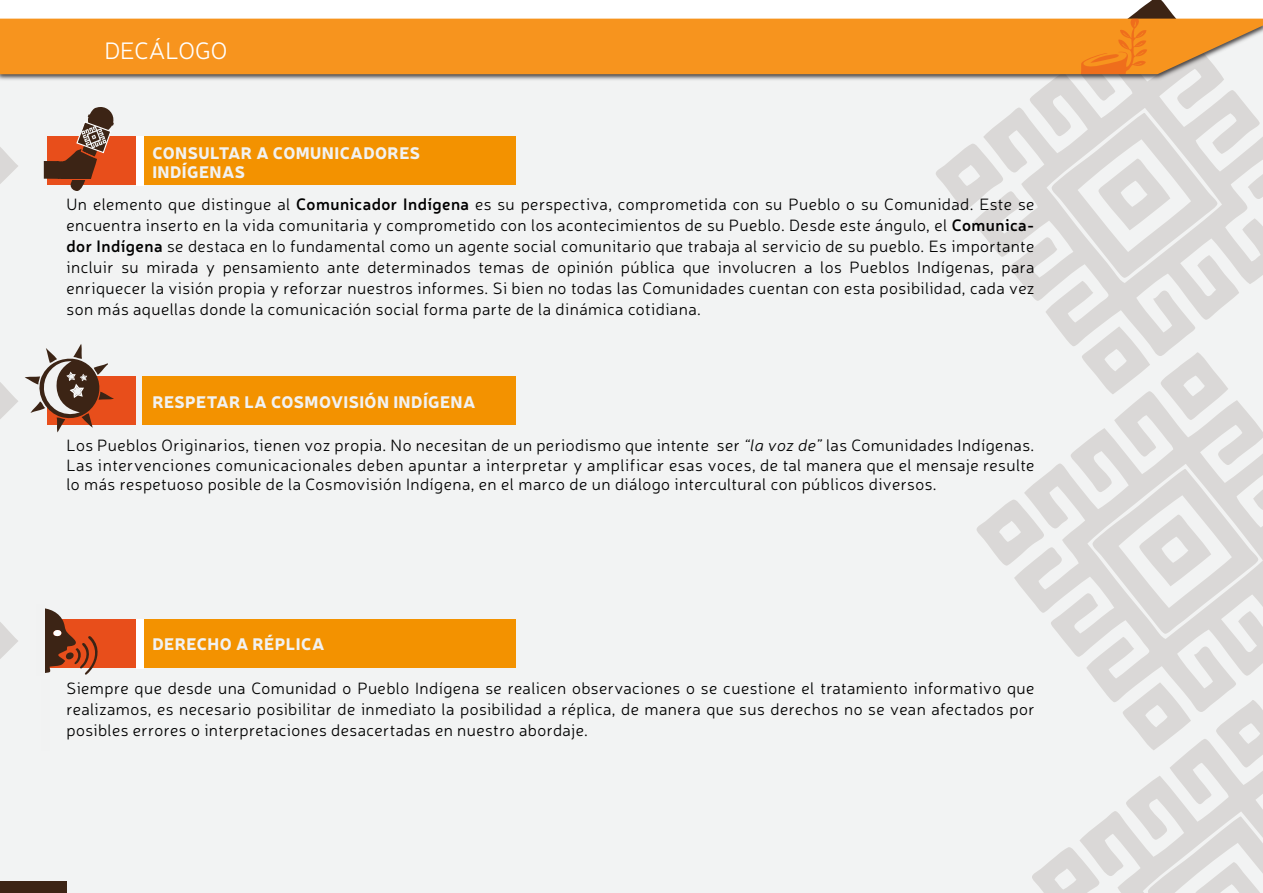
<style>
.page{position:relative;width:1263px;height:893px;background:#fff}
.page>*{position:absolute;margin:0;border:0;box-sizing:border-box;transform-origin:0 0}
.t1{font:300 24px "Neris";color:#fff}
.t2{font:300 16.5px/21px "Neris";letter-spacing:.025em;color:#000;text-align:justify}
.t3{font:900 16.5px/19.5px "Neris";letter-spacing:.025em;color:#f1f2f2}
.s1{font-weight:600}
.s2{font-style:italic}
</style>
<div class="page">
<div style="left:0;top:24px;width:1263px;height:869px;background:#f1f2f2"></div>
<div style="left:0;top:881px;width:66px;height:12px;background:#3c2415"></div>
<div style="left:142px;top:136px;width:373px;height:49px;background:#f39200"></div>
<div style="left:48px;top:376px;width:88px;height:49px;background:#e84e1b"></div>
<div style="left:48px;top:136px;width:88px;height:49px;background:#e84e1b"></div>
<div style="left:142px;top:376px;width:373px;height:49px;background:#f39200"></div>
<div style="left:48px;top:619px;width:88px;height:49px;background:#e84e1b"></div>
<div style="left:142px;top:619px;width:373px;height:49px;background:#f39200"></div>
<div style="left:136px;top:136px;width:7px;height:50px;background:#fff"></div>
<div style="left:136px;top:619px;width:7px;height:50px;background:#fff"></div>
<img style="left:0;top:18px;width:1263px;height:113px">
<div style="left:0;top:19px;width:1263px;height:55px;background:#f7941e"></div>
<svg style="left:1081px;top:0;width:106px;height:74px"></svg>
<svg style="left:45px;top:608px;width:53px;height:67px"></svg>
<svg style="left:44px;top:107px;width:71px;height:84px"></svg>
<svg style="left:25px;top:344px;width:89px;height:88px"></svg>
<h1 class="t1" style="left:104px;top:35px;width:124px">DECÁLOGO</h1>
<p class="t3" style="left:152px;top:142px;width:269px">CONSULTAR A COMUNICADORES<br>INDÍGENAS</p>
<p class="t2" style="left:67px;top:193px;width:969px">Un elemento que distingue al <span class="s1">Comunicador Indígena</span> es su perspectiva, comprometida con su Pueblo o su Comunidad. Este se encuentra inserto en la vida comunitaria y comprometido con los acontecimientos de su Pueblo. Desde este ángulo, el <span class="s1">Comunica&shy;dor Indígena</span> se destaca en lo fundamental como un agente social comunitario que trabaja al servicio de su pueblo. Es importante incluir su mirada y pensamiento ante determinados temas de opinión pública que involucren a los Pueblos Indígenas, para enriquecer la visión propia y reforzar nuestros informes. Si bien no todas las Comunidades cuentan con esta posibilidad, cada vez son más aquellas donde la comunicación social forma parte de la dinámica cotidiana.</p>
<p class="t3" style="left:152px;top:391px;width:325px">RESPETAR LA COSMOVISIÓN INDÍGENA</p>
<p class="t2" style="left:67px;top:435px;width:969px;line-height:19.5px">Los Pueblos Originarios, tienen voz propia. No necesitan de un periodismo que intente ser <span class="s2">“la voz de”</span> las Comunidades Indígenas.<br>Las intervenciones comunicacionales deben apuntar a interpretar y amplificar esas voces, de tal manera que el mensaje resulte lo más respetuoso posible de la Cosmovisión Indígena, en el marco de un diálogo intercultural con públicos diversos.</p>
<p class="t3" style="left:152px;top:634px;width:174px">DERECHO A RÉPLICA</p>
<p class="t2" style="left:67px;top:677px;width:969px">Siempre que desde una Comunidad o Pueblo Indígena se realicen observaciones o se cuestione el tratamiento informativo que realizamos, es necesario posibilitar de inmediato la posibilidad a réplica, de manera que sus derechos no se vean afectados por posibles errores o interpretaciones desacertadas en nuestro abordaje.</p>
</div>
